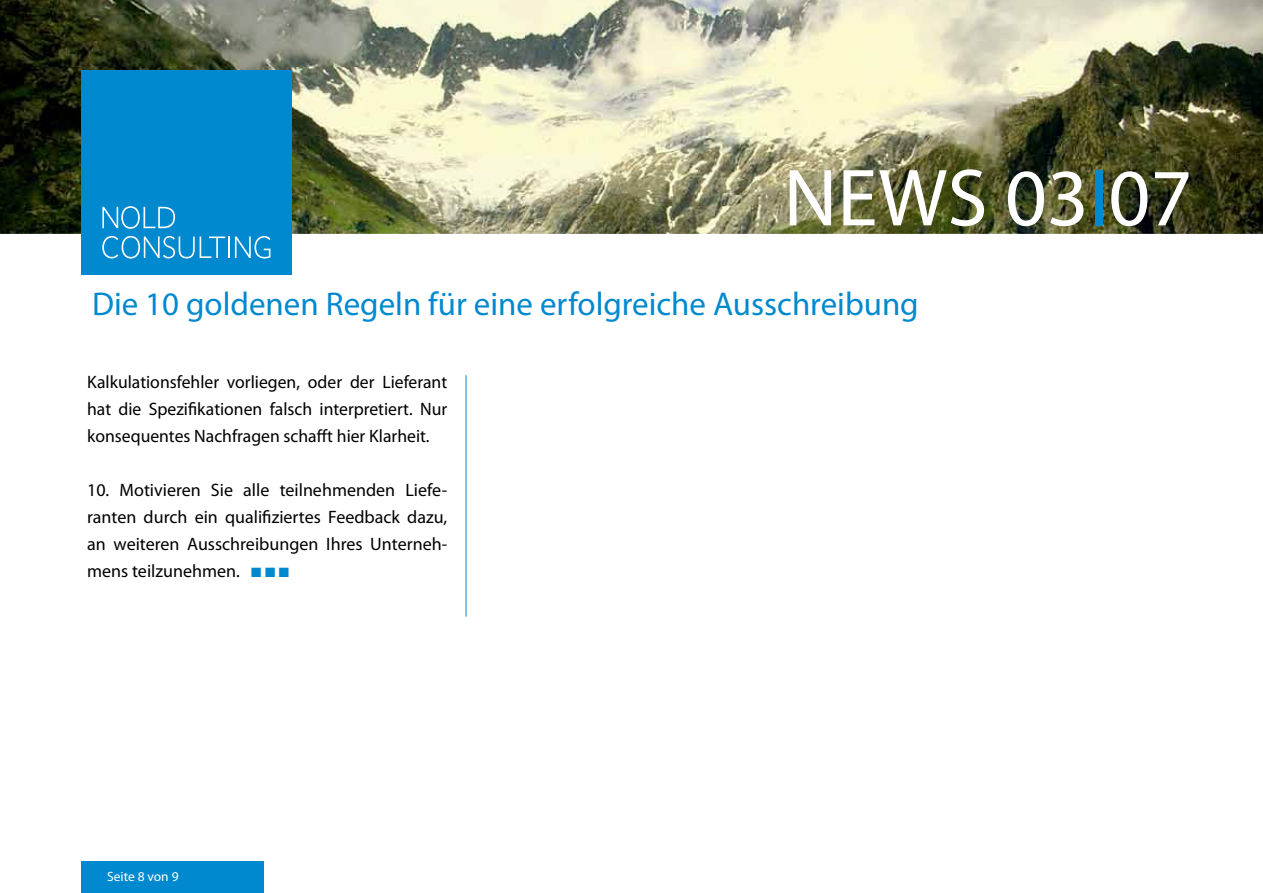
<style>
.page{position:relative;width:1263px;height:893px;background:#fff}
.page>*{position:absolute;margin:0;border:0;box-sizing:border-box;transform-origin:0 0}
.t1{font:81.75px "Myriad Pro";color:#fff}
.t2{font:33px "Myriad Pro";color:#0089cf}
.t3{font:18px/27px "Myriad Pro";color:#000;text-align:justify}
.t4{font:13.5px "Myriad Pro";color:#fff}
.s1{color:#0089cf}
</style>
<div class="page">
<div style="left:81px;top:861px;width:183px;height:32px;background:#0089cf"></div>
<img style="left:0;top:0;width:1263px;height:234px">
<hr style="left:466px;top:375px;width:1px;height:242px;background:#0089cf">
<div style="left:81px;top:70px;width:211px;height:205px;background:#0089cf"></div>
<hr style="left:228px;top:237px;width:2px;height:21px;background:#fff">
<svg style="left:235px;top:236px;width:35px;height:22px"></svg>
<svg style="left:102px;top:236px;width:123px;height:23px"></svg>
<svg style="left:102px;top:206px;width:73px;height:23px"></svg>
<h1 class="t1" style="left:783px;top:147px;width:410px">NEWS 03<span class="s1">I</span>07</h1>
<h2 class="t2" style="left:92px;top:284px;width:828px">Die 10 goldenen Regeln für eine erfolgreiche Ausschreibung</h2>
<p class="t3" style="left:87px;top:368px;width:361px">Kalkulationsfehler vorliegen, oder der Lieferant hat die Spezifikationen falsch interpretiert. Nur konsequentes Nachfragen schafft hier Klarheit.</p>
<p class="t3" style="left:87px;top:476px;width:362px">10. Motivieren Sie alle teilnehmenden Liefe&shy;ranten durch ein qualifiziertes Feedback dazu, an weiteren Ausschreibungen Ihres Unterneh&shy;mens teilzunehmen. <span class="s1">■</span> <span class="s1">■</span> <span class="s1">■</span></p>
<p class="t4" style="left:107px;top:868px;width:73px">Seite 8 von 9</p>
</div>
